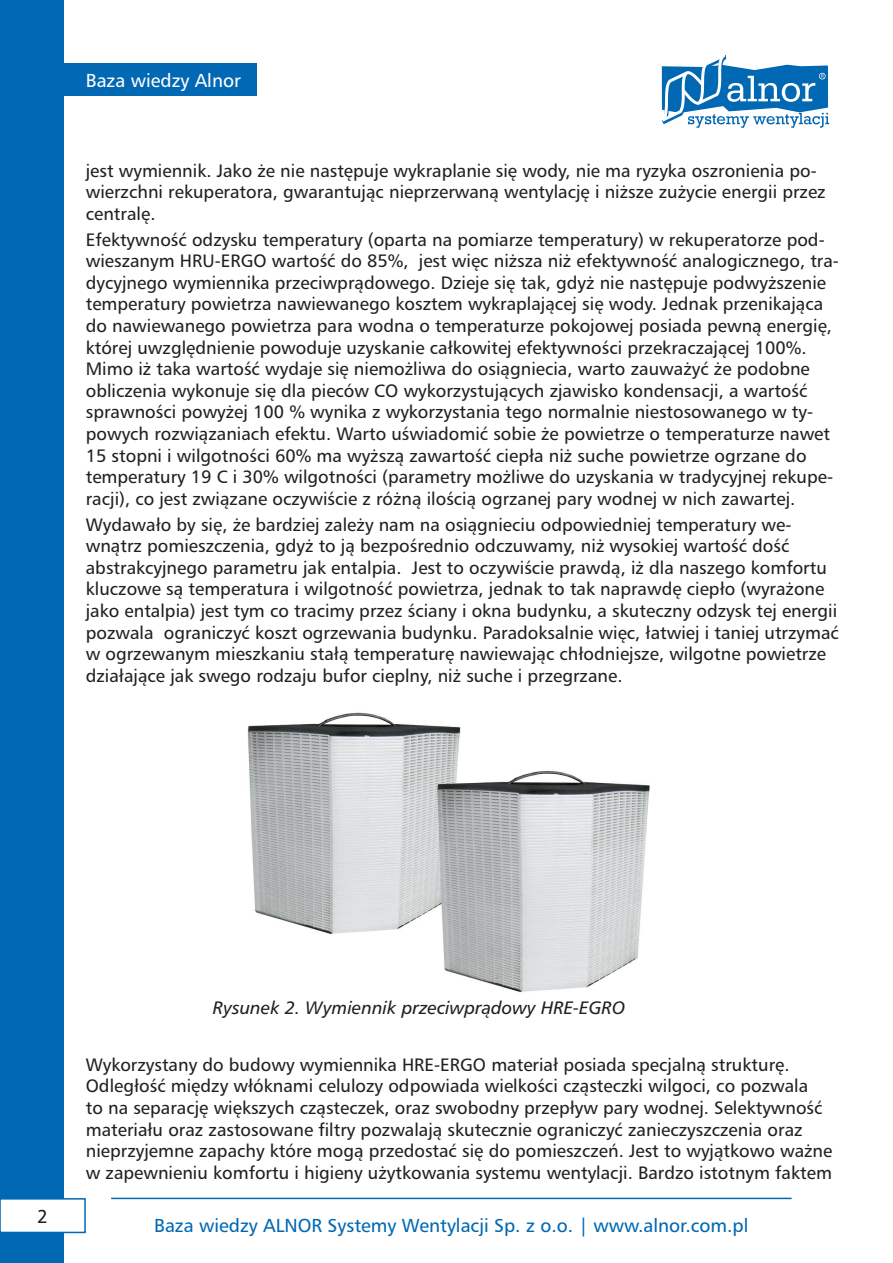
<style>
.page{position:relative;width:893px;height:1263px;background:#fff}
.page>*{position:absolute;margin:0;border:0;box-sizing:border-box;transform-origin:0 0}
.t1{font:18px/21.6px "Humanist 777 TL";color:#231f20}
.t2{font:18px "Humnst 777 PL";color:#0168b3}
.t3{font:italic 18px "Humanist 777 TL";color:#231f20}
.t4{font:18px "Humnst 777 PL";color:#fff}
.t5{font:18px "Humnst 777 PL";color:#231f20}
</style>
<div class="page">
<img style="left:247px;top:712px;width:403px;height:281px">
<div style="left:0;top:0;width:64px;height:1263px;background:#0168b3"></div>
<div style="left:21px;top:64px;width:236px;height:32px;background:#0168b3"></div>
<hr style="left:111px;top:1198px;width:681px;height:1px;background:#0168b3">
<div style="left:0;top:1199px;width:85px;height:33px;background:#fff"></div>
<div style="left:0;top:1198px;width:86px;height:35px;border:2px solid #0168b3"></div>
<svg style="left:662px;top:55px;width:167px;height:73px"></svg>
<p class="t4" style="left:86px;top:68px;width:157px">Baza wiedzy Alnor</p>
<p class="t1" style="left:86px;top:159px;width:741px">jest wymiennik. Jako że nie następuje wykraplanie się wody, nie ma ryzyka oszronienia po&shy;wierzchni rekuperatora, gwarantując nieprzerwaną wentylację i niższe zużycie energii przez centralę.</p>
<p class="t1" style="left:86px;top:228px;width:755px">Efektywność odzysku temperatury (oparta na pomiarze temperatury) w rekuperatorze pod&shy;wieszanym HRU-ERGO wartość do 85%, jest więc niższa niż efektywność analogicznego, tra&shy;dycyjnego wymiennika przeciwprądowego. Dzieje się tak, gdyż nie następuje podwyższenie temperatury powietrza nawiewanego kosztem wykraplającej się wody. Jednak przenikająca do nawiewanego powietrza para wodna o temperaturze pokojowej posiada pewną energię, której uwzględnienie powoduje uzyskanie całkowitej efektywności przekraczającej 100%.<br>Mimo iż taka wartość wydaje się niemożliwa do osiągniecia, warto zauważyć że podobne obliczenia wykonuje się dla pieców CO wykorzystujących zjawisko kondensacji, a wartość sprawności powyżej 100 % wynika z wykorzystania tego normalnie niestosowanego w ty&shy;powych rozwiązaniach efektu. Warto uświadomić sobie że powietrze o temperaturze nawet 15 stopni i wilgotności 60% ma wyższą zawartość ciepła niż suche powietrze ogrzane do temperatury 19 C i 30% wilgotności (parametry możliwe do uzyskania w tradycyjnej rekupe&shy;racji), co jest związane oczywiście z różną ilością ogrzanej pary wodnej w nich zawartej.</p>
<p class="t1" style="left:86px;top:513px;width:755px">Wydawało by się, że bardziej zależy nam na osiągnieciu odpowiedniej temperatury we&shy;wnątrz pomieszczenia, gdyż to ją bezpośrednio odczuwamy, niż wysokiej wartość dość abstrakcyjnego parametru jak entalpia. Jest to oczywiście prawdą, iż dla naszego komfortu kluczowe są temperatura i wilgotność powietrza, jednak to tak naprawdę ciepło (wyrażone jako entalpia) jest tym co tracimy przez ściany i okna budynku, a skuteczny odzysk tej energii pozwala ograniczyć koszt ogrzewania budynku. Paradoksalnie więc, łatwiej i taniej utrzymać w ogrzewanym mieszkaniu stałą temperaturę nawiewając chłodniejsze, wilgotne powietrze działające jak swego rodzaju bufor cieplny, niż suche i przegrzane.</p>
<p class="t5" style="left:37px;top:1204px;width:12px">2</p>
<p class="t3" style="left:213px;top:996px;width:414px">Rysunek 2. Wymiennik przeciwprądowy HRE-EGRO</p>
<p class="t1" style="left:86px;top:1053px;width:748px">Wykorzystany do budowy wymiennika HRE-ERGO materiał posiada specjalną strukturę.<br>Odległość między włóknami celulozy odpowiada wielkości cząsteczki wilgoci, co pozwala<br>to na separację większych cząsteczek, oraz swobodny przepływ pary wodnej. Selektywność materiału oraz zastosowane filtry pozwalają skutecznie ograniczyć zanieczyszczenia oraz nieprzyjemne zapachy które mogą przedostać się do pomieszczeń. Jest to wyjątkowo ważne w zapewnieniu komfortu i higieny użytkowania systemu wentylacji. Bardzo istotnym faktem</p>
<p class="t2" style="left:154px;top:1213px;width:596px">Baza wiedzy ALNOR Systemy Wentylacji Sp. z o.o. | www.alnor.com.pl</p>
</div>
